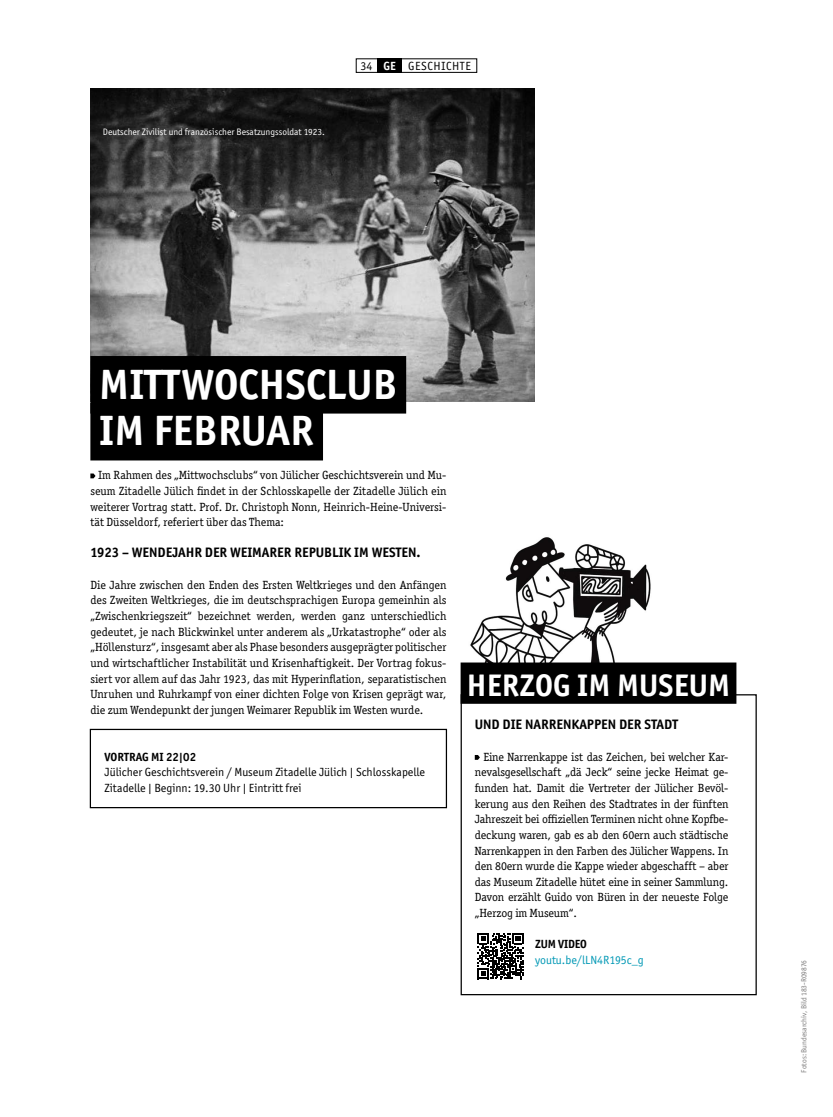
<style>
.page{position:relative;width:833px;height:1117px;background:#fff}
.page>*{position:absolute;margin:0;border:0;box-sizing:border-box;transform-origin:0 0}
.t1{font:700 42.5px/46.9px "Officina Sans ITC Std";letter-spacing:.005em;color:#fff}
.t2{font:700 31.25px "Officina Sans ITC Std";letter-spacing:.005em;color:#fff}
.t3{font:700 13.75px "Officina Sans ITC Std";color:#000}
.t4{font:11.88px/15.6px "Officina Ser ITC Std";color:#000;text-align:justify}
.t5{font:11.88px/15.6px "Officina Sans ITC Std";color:#000}
.t6{font:700 11.88px "Officina Sans ITC Std";letter-spacing:-.005em;color:#000}
.t7{font:11.88px "Officina Sans ITC Std";color:#0098b5}
.t8{font:11.88px "Officina Sans ITC Std";letter-spacing:.05em;color:#000}
.t9{font:9.38px "Officina Sans ITC Std";color:#fff}
.t10{font:7.5px "Officina Sans ITC Std";color:#7c7b7b}
.s1{font-weight:700;color:#fff}
</style>
<div class="page">
<img style="left:90px;top:88px;width:444px;height:313px">
<div style="left:356px;top:58px;width:121px;height:15px;border:1px solid #000"></div>
<div style="left:377px;top:58px;width:25px;height:15px;background:#000"></div>
<svg style="left:90px;top:473px;width:5px;height:5px"></svg>
<div style="left:90px;top:356px;width:316px;height:57px;background:#000"></div>
<div style="left:90px;top:403px;width:233px;height:57px;background:#000"></div>
<img style="left:470px;top:537px;width:181px;height:125px">
<div style="left:460px;top:694px;width:296px;height:301px;border:1px solid #000"></div>
<div style="left:460px;top:662px;width:276px;height:41px;background:#000"></div>
<svg style="left:475px;top:755px;width:5px;height:4px"></svg>
<svg style="left:477px;top:933px;width:46px;height:45px"></svg>
<div style="left:90px;top:728px;width:357px;height:80px;border:1px solid #000"></div>
<p class="t9" style="left:103px;top:127px;width:224px">Deutscher Zivilist und französischer Besatzungssoldat 1923.</p>
<p class="t8" style="left:360px;top:59px;width:112px">34 <span class="s1">GE</span> GESCHICHTE</p>
<h1 class="t1" style="left:99px;top:360px;width:299px">MITTWOCHSCLUB<br>IM FEBRUAR</h1>
<p class="t4" style="left:90px;top:467px;width:357px;text-indent:8px">Im Rahmen des „Mittwochsclubs“ von Jülicher Geschichtsverein und Mu&shy;seum Zitadelle Jülich findet in der Schlosskapelle der Zitadelle Jülich ein weiterer Vortrag statt. Prof. Dr. Christoph Nonn, Heinrich-Heine-Universi&shy;tät Düsseldorf, referiert über das Thema:</p>
<p class="t3" style="left:90px;top:544px;width:332px">1923 – WENDEJAHR DER WEIMARER REPUBLIK IM WESTEN.</p>
<p class="t4" style="left:90px;top:576px;width:357px">Die Jahre zwischen den Enden des Ersten Weltkrieges und den Anfängen des Zweiten Weltkrieges, die im deutschsprachigen Europa gemeinhin als „Zwischenkriegszeit“ bezeichnet werden, werden ganz unterschiedlich gedeutet, je nach Blickwinkel unter anderem als „Urkatastrophe“ oder als „Höllensturz“, insgesamt aber als Phase besonders ausgeprägter politischer und wirtschaftlicher Instabilität und Krisenhaftigkeit. Der Vortrag fokus&shy;siert vor allem auf das Jahr 1923, das mit Hyperinflation, separatistischen Unruhen und Ruhrkampf von einer dichten Folge von Krisen geprägt war, die zum Wendepunkt der jungen Weimarer Republik im Westen wurde.</p>
<p class="t6" style="left:105px;top:749px;width:93px">VORTRAG MI 22|02</p>
<p class="t5" style="left:105px;top:764px;width:322px">Jülicher Geschichtsverein / Museum Zitadelle Jülich | Schlosskapelle<br>Zitadelle | Beginn: 19.30 Uhr | Eintritt frei</p>
<h2 class="t2" style="left:467px;top:665px;width:265px">HERZOG IM MUSEUM</h2>
<p class="t3" style="left:475px;top:716px;width:205px">UND DIE NARRENKAPPEN DER STADT</p>
<p class="t4" style="left:475px;top:748px;width:255px;text-indent:9px">Eine Narrenkappe ist das Zeichen, bei welcher Kar&shy;nevalsgesellschaft „dä Jeck“ seine jecke Heimat ge&shy;funden hat. Damit die Vertreter der Jülicher Bevöl&shy;kerung aus den Reihen des Stadtrates in der fünften Jahreszeit bei offiziellen Terminen nicht ohne Kopfbe&shy;deckung waren, gab es ab den 60ern auch städtische Narrenkappen in den Farben des Jülicher Wappens. In den 80ern wurde die Kappe wieder abgeschafft – aber das Museum Zitadelle hütet eine in seiner Sammlung.<br>Davon erzählt Guido von Büren in der neueste Folge „Herzog im Museum“.</p>
<p class="t6" style="left:535px;top:936px;width:53px">ZUM VIDEO</p>
<p class="t7" style="left:535px;top:952px;width:110px">youtu.be/lLN4R195c_g</p>
<p class="t10" style="left:799px;top:1072px;width:114px;rotate:-90deg">Fotos: Bundesarchiv, Bild 183-R09876</p>
</div>
